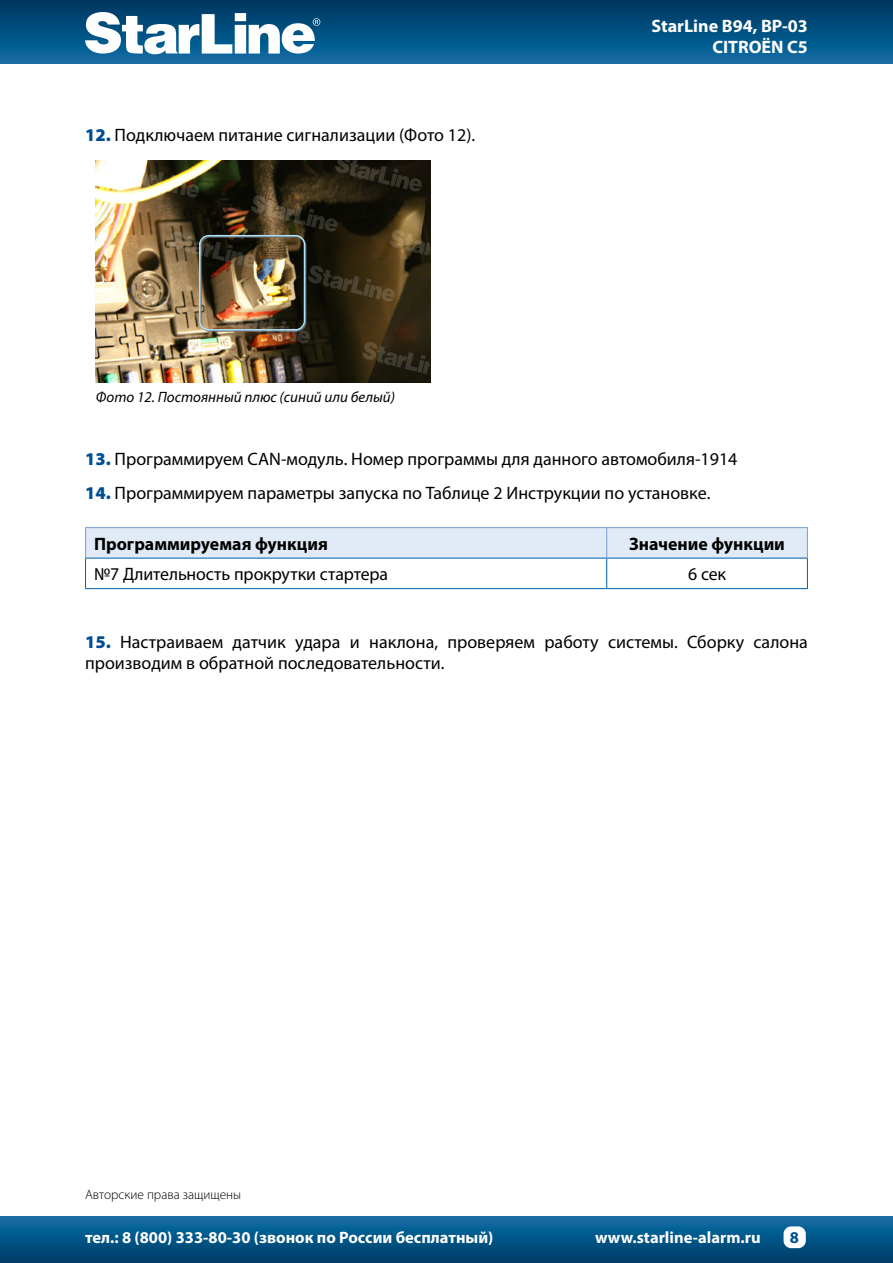
<style>
.page{position:relative;width:893px;height:1263px;background:#fff}
.page>*{position:absolute;margin:0;border:0;box-sizing:border-box;transform-origin:0 0}
.t1{font:18px/21.6px "Myriad Pro";color:#000}
.t2{font:700 18px "Myriad Pro";color:#000}
.t3{font:700 18px/21.6px "Myriad Pro";color:#fff;text-align:right}
.t4{font:700 16.5px "Myriad Pro";color:#fff}
.t5{font:700 16.5px "Myriad Pro";color:#004e92}
.t6{font:italic 15px "Myriad Pro";color:#000}
.t7{font:300 13.5px "Myriad Pro";color:#000}
.s1{font-weight:900;color:#004e92}
</style>
<div class="page">
<div style="left:0;top:0;width:893px;height:64px;background:linear-gradient(to bottom,#00365f,#0e6da5)"></div>
<div style="left:0;top:1216px;width:893px;height:47px;background:linear-gradient(to bottom,#106fa7,#003b66)"></div>
<svg style="left:85px;top:12px;width:235px;height:42px"></svg>
<div style="left:783px;top:1226px;width:23px;height:22px;background:#fff;border-radius:8px"></div>
<svg style="left:86px;top:528px;width:721px;height:60px"></svg>
<hr style="left:85px;top:558px;width:522px;height:1px;background:#005fae">
<hr style="left:607px;top:558px;width:201px;height:1px;background:#005fae">
<hr style="left:606px;top:558px;width:1px;height:30px;background:#005fae">
<hr style="left:85px;top:588px;width:522px;height:1px;background:#005fae">
<hr style="left:607px;top:588px;width:201px;height:1px;background:#005fae">
<hr style="left:85px;top:527px;width:522px;height:1px;background:#80a0d3">
<hr style="left:85px;top:528px;width:1px;height:30px;background:#80a0d3">
<hr style="left:607px;top:527px;width:201px;height:1px;background:#80a0d3">
<hr style="left:606px;top:528px;width:1px;height:30px;background:#80a0d3">
<hr style="left:807px;top:528px;width:1px;height:30px;background:#80a0d3">
<hr style="left:85px;top:558px;width:1px;height:30px;background:#005fae">
<hr style="left:807px;top:558px;width:1px;height:30px;background:#005fae">
<img style="left:96px;top:160px;width:334px;height:219px">
<p class="t1" style="left:85px;top:124px;width:392px"><span class="s1">12.</span> Подключаем питание сигнализации (Фото 12).</p>
<p class="t6" style="left:96px;top:387px;width:301px">Фото 12. Постоянный плюс (синий или белый)</p>
<p class="t3" style="left:651px;top:14px;width:158px">StarLine В94, BP-03<br>CITROЁN C5</p>
<p class="t1" style="left:85px;top:448px;width:654px"><span class="s1">13.</span> Программируем CAN-модуль. Номер программы для данного автомобиля-1914</p>
<p class="t1" style="left:85px;top:482px;width:627px"><span class="s1">14.</span> Программируем параметры запуска по Таблице 2 Инструкции по установке.</p>
<p class="t2" style="left:94px;top:532px;width:235px">Программируемая функция</p>
<p class="t2" style="left:629px;top:532px;width:157px">Значение функции</p>
<p class="t1" style="left:94px;top:563px;width:296px">№7 Длительность прокрутки стартера</p>
<p class="t1" style="left:688px;top:563px;width:39px">6 сек</p>
<p class="t1" style="left:85px;top:631px;width:724px"><span class="s1">15.</span> Настраиваем датчик удара и наклона, проверяем работу системы. Сборку салона производим в обратной последовательности.</p>
<p class="t7" style="left:85px;top:1187px;width:158px">Авторские права защищены</p>
<p class="t4" style="left:85px;top:1227px;width:410px">тел.: 8 (800) 333-80-30 (звонок по России бесплатный)</p>
<p class="t4" style="left:595px;top:1227px;width:167px">www.starline-alarm.ru</p>
<p class="t5" style="left:790px;top:1226px;width:11px">8</p>
</div>
